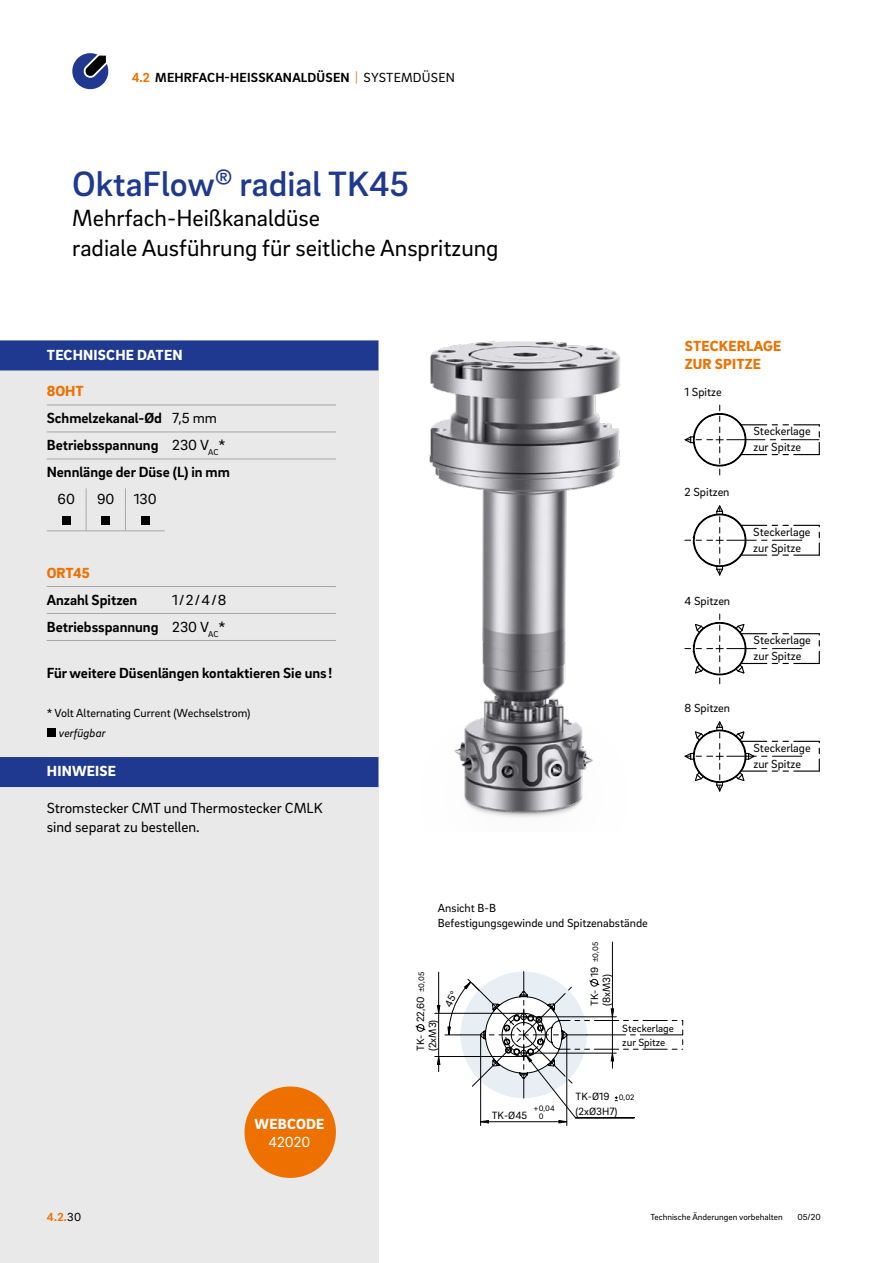
<style>
.page{position:relative;width:893px;height:1263px;background:#fff}
.page>*{position:absolute;margin:0;border:0;box-sizing:border-box;transform-origin:0 0}
.t1{font:500 36px "Brix Sans";color:#1e398f}
.t2{font:24px/30px "Brix Sans";color:#000}
.t3{font:700 15px/27px "Brix Sans";color:#000}
.t4{font:15px/19.5px "Brix Sans";color:#000}
.t5{font:900 15px "Brix Sans";letter-spacing:.015em;color:#fff}
.t6{font:900 15px/18px "Brix Sans";letter-spacing:.015em;color:#ee7100}
.t7{font:15px "Brix Sans";color:#fff}
.t8{font:700 13.5px "Brix Sans";letter-spacing:.015em;color:#000}
.t9{font:12px/14.4px "Brix Sans";color:#000}
.t10{font:12px/15.6px "Brix Sans";color:#030304}
.t11{font:italic 12px "Brix Sans";color:#000}
.t12{font:700 12px "Brix Sans";color:#ee7100}
.t13{font:10.8px/12px "Brix Sans";color:#000}
.t14{font:9px "Brix Sans";color:#000}
.t15{font:8.1px/8.1px "Brix Sans";color:#000}
.s1{color:#ee7100}
.s2{font-weight:400;color:#ee7100}
.s3{font-weight:400}
.s4{font-weight:900;color:#ee7100}
.s5{font-size:8.1px}
.s6{font-weight:400;color:#000}
</style>
<div class="page">
<svg style="left:415px;top:1024px;width:11px;height:8px"></svg>
<hr style="left:435px;top:1013px;width:89px;height:1px;background:#000">
<hr style="left:435px;top:1056px;width:89px;height:1px;background:#000">
<hr style="left:480px;top:1036px;width:1px;height:89px;background:#000">
<hr style="left:566px;top:1036px;width:1px;height:89px;background:#000">
<hr style="left:612px;top:942px;width:1px;height:75px;background:#000">
<img style="left:429px;top:341px;width:192px;height:477px">
<svg style="left:685px;top:405px;width:135px;height:70px"></svg>
<svg style="left:685px;top:721px;width:135px;height:71px"></svg>
<svg style="left:685px;top:614px;width:135px;height:70px"></svg>
<svg style="left:685px;top:505px;width:135px;height:71px"></svg>
<div style="left:0;top:340px;width:378px;height:923px;background:#e9e9ea"></div>
<div style="left:0;top:340px;width:378px;height:30px;background:#1e398f"></div>
<hr style="left:47px;top:405px;width:289px;height:1px;background:#a7a7a8">
<hr style="left:47px;top:432px;width:289px;height:1px;background:#a7a7a8">
<hr style="left:47px;top:459px;width:289px;height:1px;background:#a7a7a8">
<hr style="left:47px;top:586px;width:289px;height:1px;background:#a7a7a8">
<hr style="left:47px;top:613px;width:289px;height:1px;background:#a7a7a8">
<hr style="left:47px;top:640px;width:289px;height:1px;background:#a7a7a8">
<div style="left:0;top:757px;width:378px;height:30px;background:#1e398f"></div>
<svg style="left:86px;top:488px;width:1px;height:42px"></svg>
<svg style="left:125px;top:488px;width:1px;height:42px"></svg>
<hr style="left:47px;top:530px;width:39px;height:1px;background:#a7a7a8">
<hr style="left:86px;top:530px;width:39px;height:1px;background:#a7a7a8">
<hr style="left:125px;top:530px;width:40px;height:1px;background:#a7a7a8">
<div style="left:62px;top:516px;width:9px;height:8px;background:#000"></div>
<div style="left:102px;top:516px;width:8px;height:8px;background:#000"></div>
<div style="left:141px;top:516px;width:9px;height:8px;background:#000"></div>
<div style="left:47px;top:728px;width:8px;height:9px;background:#000"></div>
<svg style="left:72px;top:53px;width:37px;height:37px"></svg>
<div style="left:244px;top:1086px;width:92px;height:92px;background:#ee7100;border-radius:50%"></div>
<svg style="left:437px;top:971px;width:246px;height:152px"></svg>
<p class="t8" style="left:132px;top:69px;width:325px"><span class="s1">4.2</span> MEHRFACH-HEISSKANALDÜSEN <span class="s2">|</span> <span class="s3">SYSTEMDÜSEN</span></p>
<h1 class="t1" style="left:72px;top:161px;width:338px">OktaFlow<sup>®</sup> radial TK45</h1>
<h2 class="t2" style="left:72px;top:202px;width:428px">Mehrfach-Heißkanaldüse<br>radiale Ausführung für seitliche Anspritzung</h2>
<p class="t5" style="left:47px;top:345px;width:137px">TECHNISCHE DATEN</p>
<p class="t3" style="left:47px;top:377px;width:185px"><span class="s4">8OHT<br></span>Schmelzekanal-Ød <span class="s3">7,5 mm<br></span>Betriebsspannung <span class="s3">230 V</span><sub>AC</sub><span class="s3">*<br></span>Nennlänge der Düse (L) in mm</p>
<p class="t4" style="left:58px;top:489px;width:19px">60</p>
<p class="t4" style="left:97px;top:489px;width:19px">90</p>
<p class="t4" style="left:134px;top:489px;width:25px">130</p>
<p class="t6" style="left:47px;top:563px;width:44px">ORT45</p>
<p class="t3" style="left:47px;top:585px;width:92px">Anzahl Spitzen</p>
<p class="t3" style="left:47px;top:585px;width:181px;text-align:right"><span class="s3">1 / 2 / 4 / 8<br></span>Betriebsspannung <span class="s3">230 V</span><sub>AC</sub><span class="s3">*</span></p>
<p class="t3" style="left:47px;top:659px;width:287px">Für weitere Düsenlängen kontaktieren Sie uns !</p>
<p class="t9" style="left:47px;top:705px;width:205px">* Volt Alternating Current (Wechselstrom)</p>
<p class="t11" style="left:59px;top:725px;width:48px">verfügbar</p>
<p class="t5" style="left:47px;top:761px;width:71px">HINWEISE</p>
<p class="t4" style="left:47px;top:797px;width:278px">Stromstecker CMT und Thermostecker CMLK sind separat zu bestellen.</p>
<p class="t5" style="left:255px;top:1114px;width:71px">WEBCODE</p>
<p class="t7" style="left:268px;top:1132px;width:44px">42020</p>
<p class="t6" style="left:685px;top:336px;width:98px">STECKERLAGE<br>ZUR SPITZE</p>
<p class="t9" style="left:685px;top:384px;width:39px">1 Spitze</p>
<p class="t9" style="left:685px;top:485px;width:46px">2 Spitzen</p>
<p class="t9" style="left:685px;top:593px;width:47px">4 Spitzen</p>
<p class="t9" style="left:685px;top:701px;width:47px">8 Spitzen</p>
<p class="t10" style="left:753px;top:423px;width:59px">Steckerlage zur Spitze</p>
<p class="t10" style="left:753px;top:524px;width:59px">Steckerlage zur Spitze</p>
<p class="t10" style="left:754px;top:632px;width:59px">Steckerlage zur Spitze</p>
<p class="t10" style="left:753px;top:740px;width:59px">Steckerlage zur Spitze</p>
<p class="t9" style="left:438px;top:900px;width:211px">Ansicht B-B<br>Befestigungsgewinde und Spitzenabstände</p>
<p class="t13" style="left:414px;top:1051px;width:81px;rotate:-90deg">TK- 22,60 <span class="s5">±0,05 </span>(2xM3)</p>
<p class="t13" style="left:492px;top:1109px;width:37px">TK-Ø45</p>
<p class="t15" style="left:539px;top:1104px;width:18px;text-indent:-5px">+0,04<br>0</p>
<p class="t13" style="left:588px;top:1006px;width:66px;rotate:-90deg">TK- 19 <span class="s5">±0,05 </span>(8xM3)</p>
<p class="t13" style="left:622px;top:1020px;width:53px;line-height:14.5px">Steckerlage zur Spitze</p>
<p class="t13" style="left:576px;top:1089px;width:60px;line-height:14.7px">TK-Ø19 <span class="s5">0,02 </span>(2xØ3H7)</p>
<p class="t12" style="left:47px;top:1209px;width:36px">4.2.<span class="s6">30</span></p>
<p class="t14" style="left:651px;top:1211px;width:134px">Technische Änderungen vorbehalten</p>
<p class="t14" style="left:797px;top:1211px;width:25px">05/20</p>
</div>
